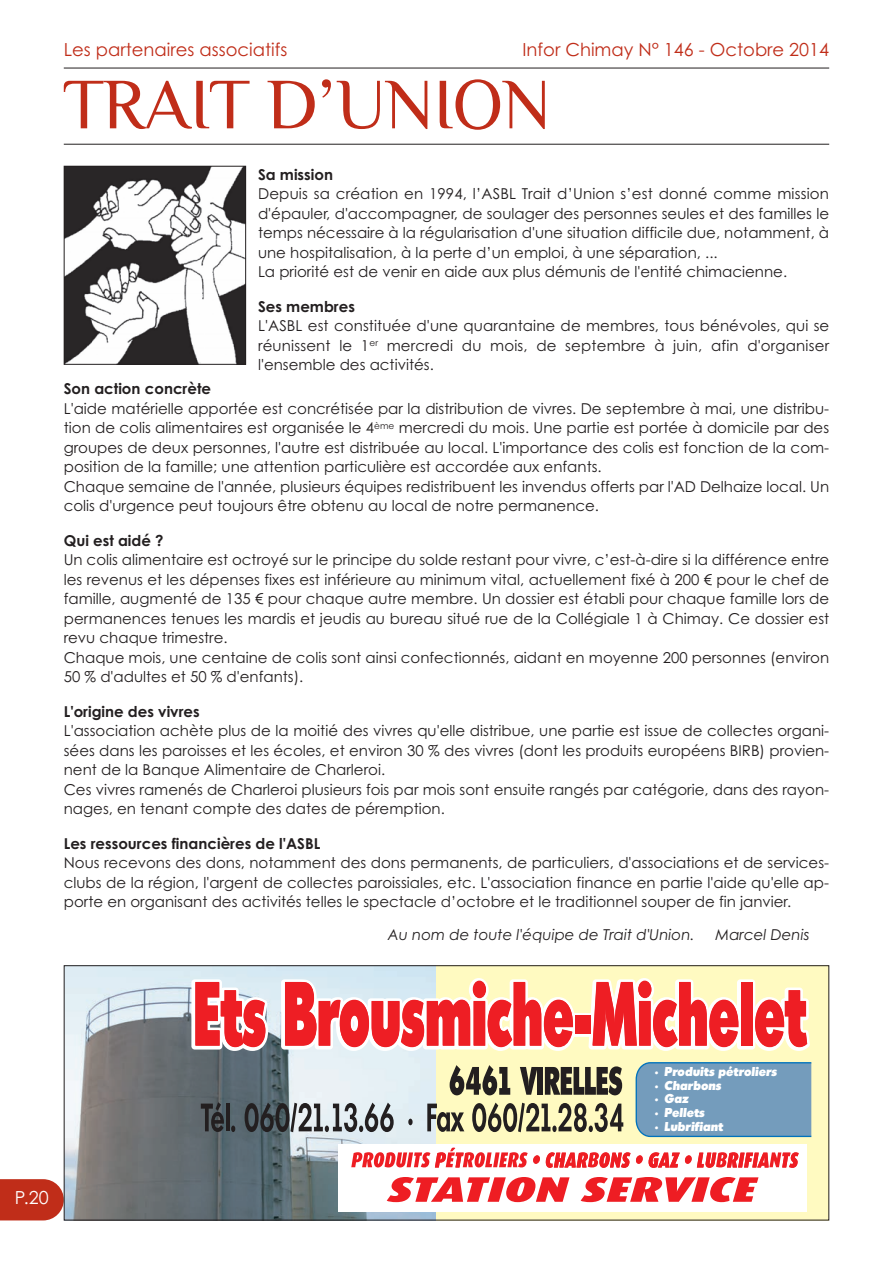
<style>
.page{position:relative;width:893px;height:1263px;background:#fff}
.page>*{position:absolute;margin:0;border:0;box-sizing:border-box;transform-origin:0 0}
.t1{font:72px "Philosopher";color:#c02d19}
.t2{font:18px "Century Gothic";color:#c02d19}
.t3{font:18px "Century Gothic";color:#fff}
.t4{font:15px/19.5px "Century Gothic";color:#231f20}
.t5{font:700 15px "Century Gothic";color:#231f20}
.t6{font:italic 15px "Century Gothic";color:#231f20}
.t7{font:italic 800 12.45px "Montreal";color:#fff}
</style>
<div class="page">
<svg style="left:0;top:1179px;width:64px;height:41px;background:#c33b29"></svg>
<img style="left:66px;top:168px;width:178px;height:195px">
<div style="left:64px;top:166px;width:182px;height:199px;border:1px solid #231f20"></div>
<hr style="left:64px;top:68px;width:765px;height:1px;background:#231f20">
<hr style="left:64px;top:144px;width:765px;height:1px;background:#231f20">
<div style="left:64px;top:966px;width:765px;height:254px;background:#fffac1"></div>
<img style="left:66px;top:967px;width:370px;height:251px">
<div style="left:636px;top:1062px;width:175px;height:75px;background:#749cbc"></div>
<svg style="left:450px;top:1065px;width:60px;height:30px"></svg>
<svg style="left:520px;top:1067px;width:18px;height:28px"></svg>
<div style="left:538px;top:1067px;width:5px;height:28px;background:#231f20"></div>
<svg style="left:545px;top:1066px;width:77px;height:29px"></svg>
<svg style="left:201px;top:1102px;width:23px;height:30px"></svg>
<hr style="left:226px;top:1103px;width:3px;height:28px;background:#231f20">
<svg style="left:231px;top:1125px;width:4px;height:7px"></svg>
<svg style="left:245px;top:1102px;width:149px;height:30px;background:#7f8488"></svg>
<svg style="left:408px;top:1119px;width:5px;height:6px"></svg>
<svg style="left:427px;top:1103px;width:37px;height:29px"></svg>
<svg style="left:472px;top:1102px;width:151px;height:30px"></svg>
<svg style="left:191px;top:979px;width:77px;height:72px;background:#e97a7e"></svg>
<svg style="left:281px;top:978px;width:529px;height:73px"></svg>
<div style="left:338px;top:1144px;width:469px;height:68px;background:#fff"></div>
<svg style="left:387px;top:1177px;width:182px;height:25px"></svg>
<svg style="left:581px;top:1177px;width:177px;height:25px"></svg>
<svg style="left:351px;top:1147px;width:177px;height:21px"></svg>
<div style="left:533px;top:1156px;width:7px;height:8px;background:#ee1d23;border-radius:3px"></div>
<svg style="left:546px;top:1152px;width:85px;height:16px"></svg>
<div style="left:636px;top:1156px;width:7px;height:8px;background:#ee1d23;border-radius:3px"></div>
<svg style="left:649px;top:1152px;width:31px;height:16px"></svg>
<div style="left:685px;top:1156px;width:7px;height:8px;background:#ee1d23;border-radius:3px"></div>
<svg style="left:697px;top:1152px;width:102px;height:16px"></svg>
<div style="left:64px;top:965px;width:765px;height:255px;border:1px solid #231f20"></div>
<p class="t2" style="left:64px;top:39px;width:225px">Les partenaires associatifs</p>
<p class="t2" style="left:522px;top:39px;width:308px">Infor Chimay N° 146 - Octobre 2014</p>
<h1 class="t1" style="left:64px;top:81px;width:487px">TRAIT D’UNION</h1>
<p class="t5" style="left:258px;top:166px;width:76px">Sa mission</p>
<p class="t4" style="left:258px;top:184px;width:573px">Depuis sa création en 1994, l’ASBL Trait d’Union s’est donné comme mission d'épauler, d'accompagner, de soulager des personnes seules et des familles le temps nécessaire à la régularisation d'une situation difficile due, notamment, à une hospitalisation, à la perte d’un emploi, à une séparation, ...<br>La priorité est de venir en aide aux plus démunis de l'entité chimacienne.</p>
<p class="t5" style="left:258px;top:298px;width:98px">Ses membres</p>
<p class="t4" style="left:258px;top:316px;width:573px;text-align:justify">L'ASBL est constituée d'une quarantaine de membres, tous bénévoles, qui se réunissent le 1<sup>er</sup> mercredi du mois, de septembre à juin, afin d'organiser l'ensemble des activités.</p>
<p class="t5" style="left:64px;top:380px;width:149px">Son action concrète</p>
<p class="t4" style="left:64px;top:399px;width:767px">L'aide matérielle apportée est concrétisée par la distribution de vivres. De septembre à mai, une distribu&shy;tion de colis alimentaires est organisée le 4<sup>ème</sup> mercredi du mois. Une partie est portée à domicile par des groupes de deux personnes, l'autre est distribuée au local. L'importance des colis est fonction de la com&shy;position de la famille; une attention particulière est accordée aux enfants.<br>Chaque semaine de l'année, plusieurs équipes redistribuent les invendus offerts par l'AD Delhaize local. Un colis d'urgence peut toujours être obtenu au local de notre permanence.</p>
<p class="t5" style="left:64px;top:532px;width:101px">Qui est aidé ?</p>
<p class="t4" style="left:64px;top:550px;width:767px">Un colis alimentaire est octroyé sur le principe du solde restant pour vivre, c’est-à-dire si la différence entre les revenus et les dépenses fixes est inférieure au minimum vital, actuellement fixé à 200 € pour le chef de famille, augmenté de 135 € pour chaque autre membre. Un dossier est établi pour chaque famille lors de permanences tenues les mardis et jeudis au bureau situé rue de la Collégiale 1 à Chimay. Ce dossier est revu chaque trimestre.<br>Chaque mois, une centaine de colis sont ainsi confectionnés, aidant en moyenne 200 personnes (environ 50 % d'adultes et 50 % d'enfants).</p>
<p class="t5" style="left:64px;top:703px;width:137px">L'origine des vivres</p>
<p class="t4" style="left:64px;top:721px;width:767px">L'association achète plus de la moitié des vivres qu'elle distribue, une partie est issue de collectes organi&shy;sées dans les paroisses et les écoles, et environ 30 % des vivres (dont les produits européens BIRB) provien&shy;nent de la Banque Alimentaire de Charleroi.<br>Ces vivres ramenés de Charleroi plusieurs fois par mois sont ensuite rangés par catégorie, dans des rayon&shy;nages, en tenant compte des dates de péremption.</p>
<p class="t5" style="left:64px;top:835px;width:258px">Les ressources financières de l'ASBL</p>
<p class="t4" style="left:64px;top:853px;width:767px;text-align:justify">Nous recevons des dons, notamment des dons permanents, de particuliers, d'associations et de services&shy;clubs de la région, l'argent de collectes paroissiales, etc. L'association finance en partie l'aide qu'elle ap&shy;porte en organisant des activités telles le spectacle d’octobre et le traditionnel souper de fin janvier.</p>
<p class="t6" style="left:388px;top:926px;width:308px">Au nom de toute l'équipe de Trait d'Union.</p>
<p class="t6" style="left:715px;top:926px;width:96px">Marcel Denis</p>
<p class="t3" style="left:15px;top:1187px;width:35px">P.20</p>
<p class="t7" style="left:652px;top:1064px;width:126px">• Produits pétroliers</p>
<p class="t7" style="left:652px;top:1078px;width:71px">• Charbons</p>
<p class="t7" style="left:652px;top:1092px;width:38px">• Gaz</p>
<p class="t7" style="left:652px;top:1106px;width:54px">• Pellets</p>
<p class="t7" style="left:652px;top:1119px;width:72px">• Lubrifiant</p>
</div>
